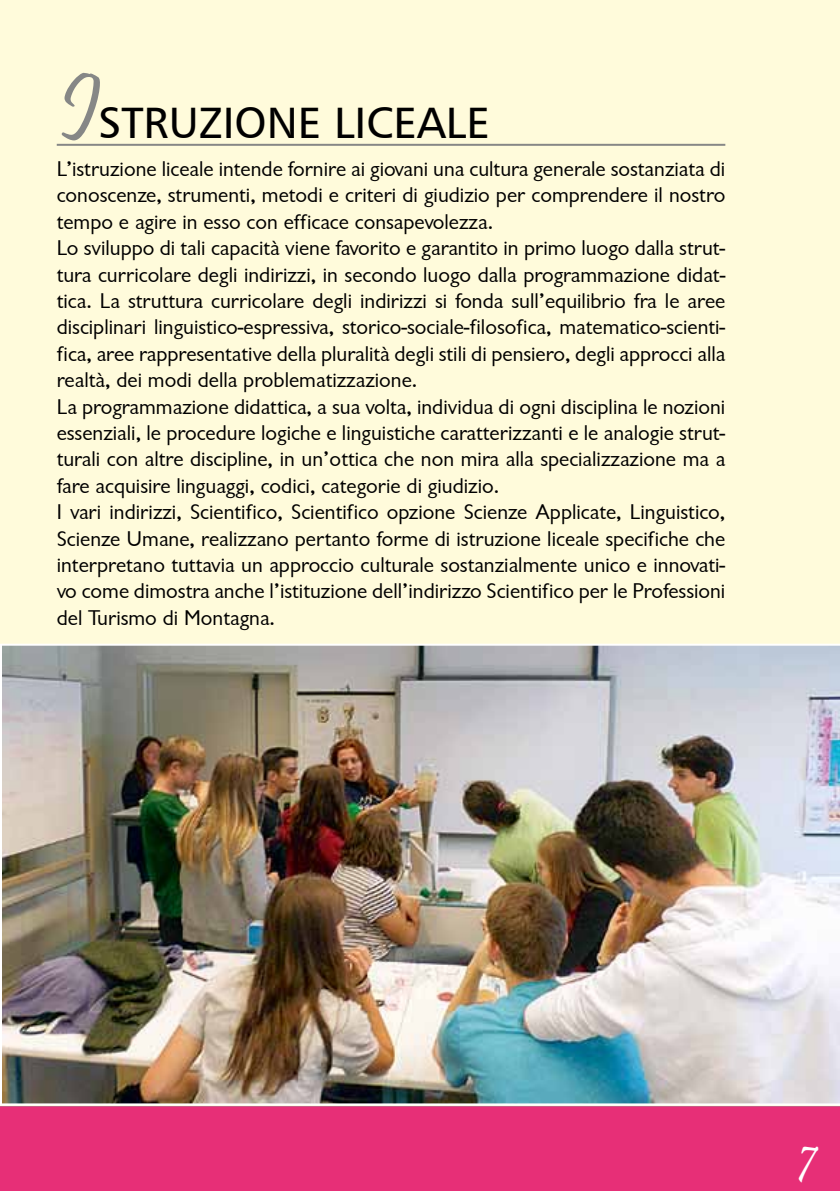
<style>
.page{position:relative;width:840px;height:1191px;background:#fff}
.page>*{position:absolute;margin:0;border:0;box-sizing:border-box;transform-origin:0 0}
.t1{font:100px "Pristina";color:#868786}
.t2{font:44px "Humanist 777 BT Roman B";color:#000}
.t3{font:44px "Pristina";color:#fff}
.t4{font:22px/26.4px "Garrison Sans";color:#000}
</style>
<div class="page">
<div style="left:0;top:1105px;width:839px;height:86px;background:#e72f77"></div>
<div style="left:0;top:0;width:839px;height:1105px;background:#fffbdb"></div>
<hr style="left:57px;top:144px;width:668px;height:2px;background:#868786">
<img style="left:0;top:644px;width:839px;height:461px">
<h1 class="t1" style="left:57px;top:52px;width:43px">I</h1>
<h2 class="t2" style="left:98px;top:95px;width:393px">STRUZIONE LICEALE</h2>
<p class="t4" style="left:57px;top:156px;width:669px">L’istruzione liceale intende fornire ai giovani una cultura generale sostanziata di conoscenze, strumenti, metodi e criteri di giudizio per comprendere il nostro tempo e agire in esso con efficace consapevolezza.<br>Lo sviluppo di tali capacità viene favorito e garantito in primo luogo dalla strut&shy;tura curricolare degli indirizzi, in secondo luogo dalla programmazione didat&shy;tica. La struttura curricolare degli indirizzi si fonda sull’equilibrio fra le aree disciplinari linguistico-espressiva, storico-sociale-filosofica, matematico-scienti&shy;fica, aree rappresentative della pluralità degli stili di pensiero, degli approcci alla realtà, dei modi della problematizzazione.<br>La programmazione didattica, a sua volta, individua di ogni disciplina le nozioni essenziali, le procedure logiche e linguistiche caratterizzanti e le analogie strut&shy;turali con altre discipline, in un’ottica che non mira alla specializzazione ma a fare acquisire linguaggi, codici, categorie di giudizio.<br>I vari indirizzi, Scientifico, Scientifico opzione Scienze Applicate, Linguistico, Scienze Umane, realizzano pertanto forme di istruzione liceale specifiche che interpretano tuttavia un approccio culturale sostanzialmente unico e innovati&shy;vo come dimostra anche l’istituzione dell’indirizzo Scientifico per le Professioni del Turismo di Montagna.</p>
<h2 class="t3" style="left:798px;top:1130px;width:19px">7</h2>
</div>
